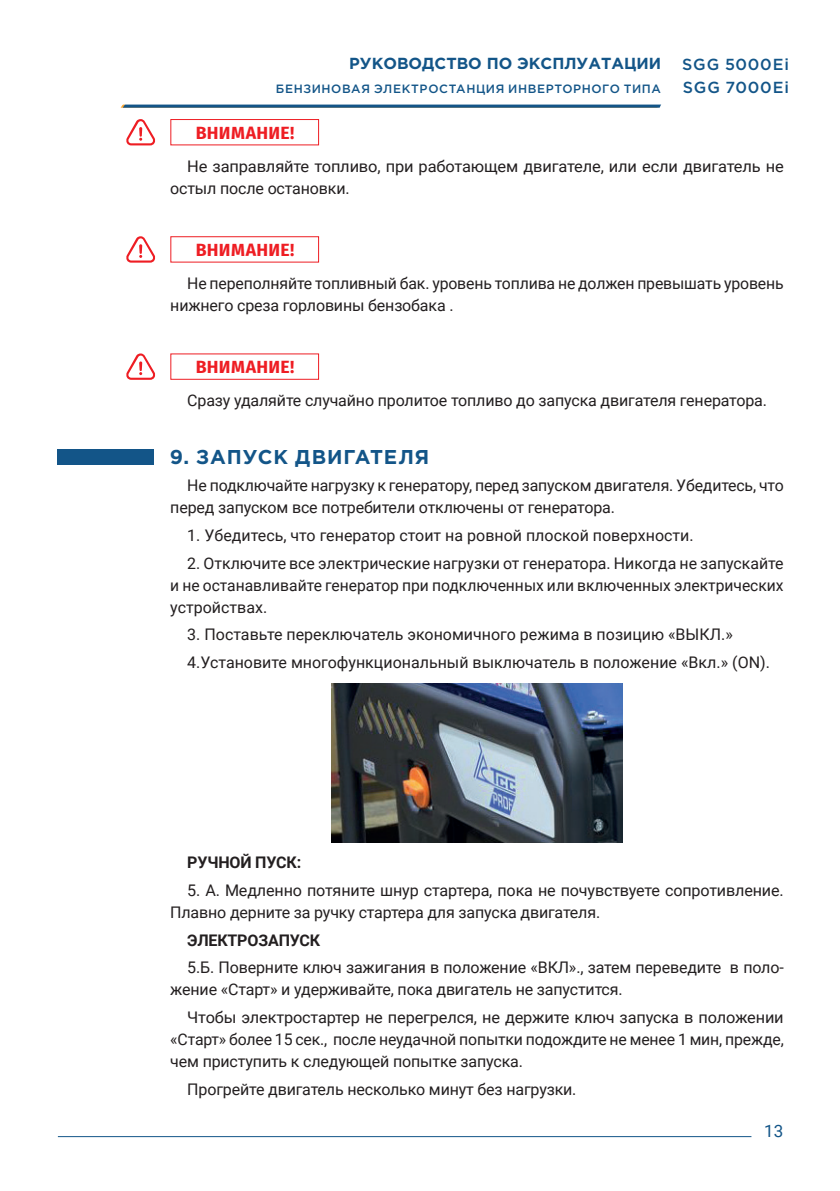
<style>
.page{position:relative;width:840px;height:1191px;background:#fff}
.page>*{position:absolute;margin:0;border:0;box-sizing:border-box;transform-origin:0 0}
.t1{font:700 20px "Gotham Pro";letter-spacing:.05em;color:#135588}
.t2{font:700 17.6px "Fira Sans";letter-spacing:.02em;color:#ee1d23}
.t3{font:17px "Roboto";color:#135588}
.t4{font:16px/22px "Roboto";letter-spacing:-.01em;color:#231f20}
.t5{font:700 16px "Gotham Pro";color:#135588}
.t6{font:700 16px "Roboto";letter-spacing:-.01em;color:#231f20}
.t7{font:500 16px/23.6px "Gotham Pro";letter-spacing:.045em;color:#135588}
.t8{font:500 12px "Gotham Pro";letter-spacing:.045em;color:#135588}
</style>
<div class="page">
<svg style="left:120px;top:104px;width:542px;height:4px;background:#467596"></svg>
<hr style="left:58px;top:1136px;width:693px;height:1px;background:#135588">
<div style="left:57px;top:449px;width:96px;height:16px;background:#135588"></div>
<div style="left:170px;top:119px;width:149px;height:26px;border:1px solid #ee1d23"></div>
<svg style="left:126px;top:119px;width:29px;height:26px"></svg>
<div style="left:170px;top:236px;width:149px;height:26px;border:1px solid #ee1d23"></div>
<svg style="left:126px;top:236px;width:29px;height:27px"></svg>
<div style="left:170px;top:353px;width:149px;height:27px;border:1px solid #ee1d23"></div>
<svg style="left:126px;top:353px;width:29px;height:27px"></svg>
<img style="left:331px;top:683px;width:291px;height:159px">
<p class="t5" style="left:349px;top:54px;width:313px">РУКОВОДСТВО ПО ЭКСПЛУАТАЦИИ</p>
<p class="t8" style="left:276px;top:82px;width:386px">БЕНЗИНОВАЯ ЭЛЕКТРОСТАНЦИЯ ИНВЕРТОРНОГО ТИПА</p>
<p class="t2" style="left:196px;top:118px;width:100px">ВНИМАНИЕ!</p>
<p class="t7" style="left:681px;top:52px;width:108px">SGG 5000Ei<br>SGG 7000Ei</p>
<p class="t4" style="left:170px;top:154px;width:614px;text-indent:17px">Не заправляйте топливо, при работающем двигателе, или если двигатель не остыл после остановки.</p>
<p class="t2" style="left:196px;top:235px;width:100px">ВНИМАНИЕ!</p>
<p class="t4" style="left:170px;top:272px;width:614px;text-indent:17px">Не переполняйте топливный бак. уровень топлива не должен превышать уровень нижнего среза горловины бензобака .</p>
<p class="t2" style="left:196px;top:352px;width:100px">ВНИМАНИЕ!</p>
<p class="t4" style="left:187px;top:389px;width:581px">Сразу удаляйте случайно пролитое топливо до запуска двигателя генератора.</p>
<p class="t1" style="left:170px;top:445px;width:261px">9. ЗАПУСК ДВИГАТЕЛЯ</p>
<p class="t4" style="left:170px;top:474px;width:614px;text-indent:17px">Не подключайте нагрузку к генератору, перед запуском двигателя. Убедитесь, что перед запуском все потребители отключены от генератора.</p>
<p class="t4" style="left:187px;top:523px;width:507px">1. Убедитесь, что генератор стоит на ровной плоской поверхности.</p>
<p class="t4" style="left:170px;top:551px;width:614px;text-align:justify;text-indent:17px">2. Отключите все электрические нагрузки от генератора. Никогда не запускайте и не останавливайте генератор при подключенных или включенных электрических устройствах.</p>
<p class="t4" style="left:187px;top:620px;width:583px;line-height:27.6px">3. Поставьте переключатель экономичного режима в позицию «ВЫКЛ.»<br>4.Установите многофункциональный выключатель в положение «Вкл.» (ON).</p>
<p class="t6" style="left:187px;top:851px;width:115px">РУЧНОЙ ПУСК:</p>
<p class="t4" style="left:170px;top:878px;width:614px;text-indent:17px">5. А. Медленно потяните шнур стартера, пока не почувствуете сопротивление.<br>Плавно дерните за ручку стартера для запуска двигателя.</p>
<p class="t6" style="left:187px;top:928px;width:134px">ЭЛЕКТРОЗАПУСК</p>
<p class="t4" style="left:170px;top:956px;width:614px;text-indent:17px">5.Б. Поверните ключ зажигания в положение «ВКЛ»., затем переведите в поло&shy;жение «Старт» и удерживайте, пока двигатель не запустится.</p>
<p class="t4" style="left:170px;top:1005px;width:614px;text-align:justify;text-indent:17px">Чтобы электростартер не перегрелся, не держите ключ запуска в положении «Старт» более 15 сек., после неудачной попытки подождите не менее 1 мин, прежде, чем приступить к следующей попытке запуска.</p>
<p class="t4" style="left:187px;top:1077px;width:390px">Прогрейте двигатель несколько минут без нагрузки.</p>
<p class="t3" style="left:763px;top:1119px;width:21px">13</p>
</div>
